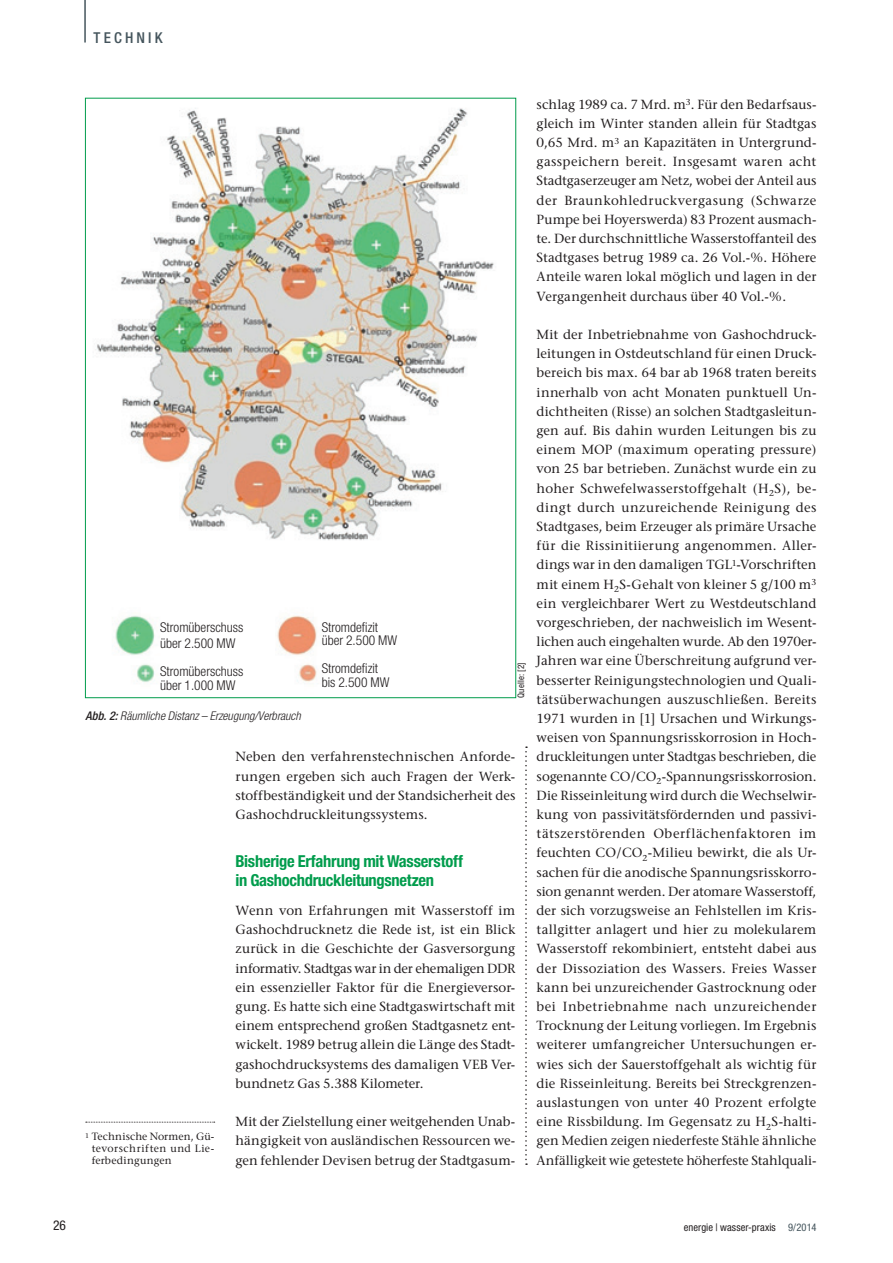
<style>
.page{position:relative;width:893px;height:1263px;background:#fff}
.page>*{position:absolute;margin:0;border:0;box-sizing:border-box;transform-origin:0 0}
.t1{font:700 condensed 16.5px/19.5px "Helvetica Neue LT Std";letter-spacing:-.02em;color:#009c4c}
.t2{font:500 condensed 15px "Helvetica Neue LT Std";letter-spacing:.21em;color:#45555d}
.t3{font:300 condensed 13.5px/13.5px "Helvetica Neue LT Std";color:#231f20}
.t4{font:condensed 13.5px "Helvetica Neue LT Std";color:#231f20}
.t5{font:13.2px/19.2px "Stone Serif";color:#231f20;text-align:justify}
.t6{font:italic 300 condensed 12px "Helvetica Neue LT Std";letter-spacing:.005em;color:#231f20}
.t7{font:10.5px/12px "Stone Serif";letter-spacing:.03em;color:#231f20;text-align:justify}
.t8{font:condensed 10.5px "Helvetica Neue LT Std";letter-spacing:.005em;color:#231f20}
.t9{font:condensed 9px "Helvetica Neue LT Std";letter-spacing:.015em;color:#231f20}
.s1{font-weight:500}
.s2{color:#45555d}
</style>
<div class="page">
<hr style="left:84px;top:0;width:2px;height:43px;background:#45555d">
<svg style="left:525px;top:746px;width:2px;height:419px"></svg>
<img style="left:95px;top:108px;width:399px;height:574px">
<svg style="left:86px;top:1122px;width:129px;height:1px"></svg>
<p class="t2" style="left:94px;top:28px;width:71px">TECHNIK</p>
<p class="t3" style="left:160px;top:619px;width:85px;line-height:16.2px">Stromüberschuss über 2.500 MW</p>
<p class="t3" style="left:160px;top:664px;width:85px">Stromüberschuss über 1.000 MW</p>
<p class="t6" style="left:85px;top:709px;width:217px"><span class="s1">Abb. 2:</span> Räumliche Distanz – Erzeugung/Verbrauch</p>
<p class="t3" style="left:322px;top:620px;width:77px">Stromdefizit über 2.500 MW</p>
<p class="t3" style="left:322px;top:662px;width:69px">Stromdefizit bis 2.500 MW</p>
<p class="t9" style="left:516px;top:698px;width:37px;rotate:-90deg">Quelle: [2]</p>
<p class="t7" style="left:92px;top:1131px;width:124px;text-indent:-7px"><sup>1</sup> Technische Normen, Gü&shy;tevorschriften und Lie&shy;ferbedingungen</p>
<p class="t5" style="left:236px;top:747px;width:281px">Neben den verfahrenstechnischen Anforde&shy;rungen ergeben sich auch Fragen der Werk&shy;stoffbeständigkeit und der Standsicherheit des Gashochdruckleitungssystems.</p>
<p class="t1" style="left:236px;top:851px;width:229px">Bisherige Erfahrung mit Wasserstoff in Gashochdruckleitungsnetzen</p>
<p class="t5" style="left:236px;top:901px;width:281px">Wenn von Erfahrungen mit Wasserstoff im Gashochdrucknetz die Rede ist, ist ein Blick zurück in die Geschichte der Gasversorgung informativ. Stadtgas war in der ehemaligen DDR ein essenzieller Faktor für die Energieversor&shy;gung. Es hatte sich eine Stadtgaswirtschaft mit einem entsprechend großen Stadtgasnetz ent&shy;wickelt. 1989 betrug allein die Länge des Stadt&shy;gashochdrucksystems des damaligen VEB Ver&shy;bundnetz Gas 5.388 Kilometer.</p>
<p class="t5" style="left:236px;top:1112px;width:281px">Mit der Zielstellung einer weitgehenden Unab&shy;hängigkeit von ausländischen Ressourcen we&shy;gen fehlender Devisen betrug der Stadtgasum-</p>
<p class="t5" style="left:537px;top:94px;width:281px">schlag 1989 ca. 7 Mrd. m<sup>3</sup>. Für den Bedarfsaus&shy;gleich im Winter standen allein für Stadtgas 0,65 Mrd. m<sup>3</sup> an Kapazitäten in Untergrund&shy;gasspeichern bereit. Insgesamt waren acht Stadtgaserzeuger am Netz, wobei der Anteil aus der Braunkohledruckvergasung (Schwarze Pumpe bei Hoyerswerda) 83 Prozent ausmach&shy;te. Der durchschnittliche Wasserstoffanteil des Stadtgases betrug 1989 ca. 26 Vol.-%. Höhere Anteile waren lokal möglich und lagen in der Vergangenheit durchaus über 40 Vol.-%.</p>
<p class="t5" style="left:537px;top:325px;width:281px">Mit der Inbetriebnahme von Gashochdruck&shy;leitungen in Ostdeutschland für einen Druck&shy;bereich bis max. 64 bar ab 1968 traten bereits innerhalb von acht Monaten punktuell Un&shy;dichtheiten (Risse) an solchen Stadtgasleitun&shy;gen auf. Bis dahin wurden Leitungen bis zu einem MOP (maximum operating pressure) von 25 bar betrieben. Zunächst wurde ein zu hoher Schwefelwasserstoffgehalt (H<sub>2</sub>S), be&shy;dingt durch unzureichende Reinigung des Stadtgases, beim Erzeuger als primäre Ursache für die Rissinitiierung angenommen. Aller&shy;dings war in den damaligen TGL<sup>1</sup>-Vorschriften mit einem H<sub>2</sub>S-Gehalt von kleiner 5 g/100 m<sup>3 </sup>ein vergleichbarer Wert zu Westdeutschland vorgeschrieben, der nachweislich im Wesent&shy;lichen auch eingehalten wurde. Ab den 1970er-Jahren war eine Überschreitung aufgrund ver&shy;besserter Reinigungstechnologien und Quali&shy;tätsüberwachungen auszuschließen. Bereits 1971 wurden in [1] Ursachen und Wirkungs&shy;weisen von Spannungsrisskorrosion in Hoch&shy;druckleitungen unter Stadtgas beschrieben, die sogenannte CO/CO<sub>2</sub>-Spannungsrisskorrosion.<br>Die Risseinleitung wird durch die Wechselwir&shy;kung von passivitätsfördernden und passivi&shy;tätszerstörenden Oberflächenfaktoren im feuchten CO/CO<sub>2</sub>-Milieu bewirkt, die als Ur&shy;sachen für die anodische Spannungsrisskorro&shy;sion genannt werden. Der atomare Wasserstoff, der sich vorzugsweise an Fehlstellen im Kris&shy;tallgitter anlagert und hier zu molekularem Wasserstoff rekombiniert, entsteht dabei aus der Dissoziation des Wassers. Freies Wasser kann bei unzureichender Gastrocknung oder bei Inbetriebnahme nach unzureichender Trocknung der Leitung vorliegen. Im Ergebnis weiterer umfangreicher Untersuchungen er&shy;wies sich der Sauerstoffgehalt als wichtig für die Risseinleitung. Bereits bei Streckgrenzen&shy;auslastungen von unter 40 Prozent erfolgte eine Rissbildung. Im Gegensatz zu H<sub>2</sub>S-halti&shy;gen Medien zeigen niederfeste Stähle ähnliche Anfälligkeit wie getestete höherfeste Stahlquali-</p>
<p class="t4" style="left:53px;top:1218px;width:14px">26</p>
<p class="t8" style="left:684px;top:1221px;width:134px">energie | wasser-praxis <span class="s2">9/2014</span></p>
</div>
